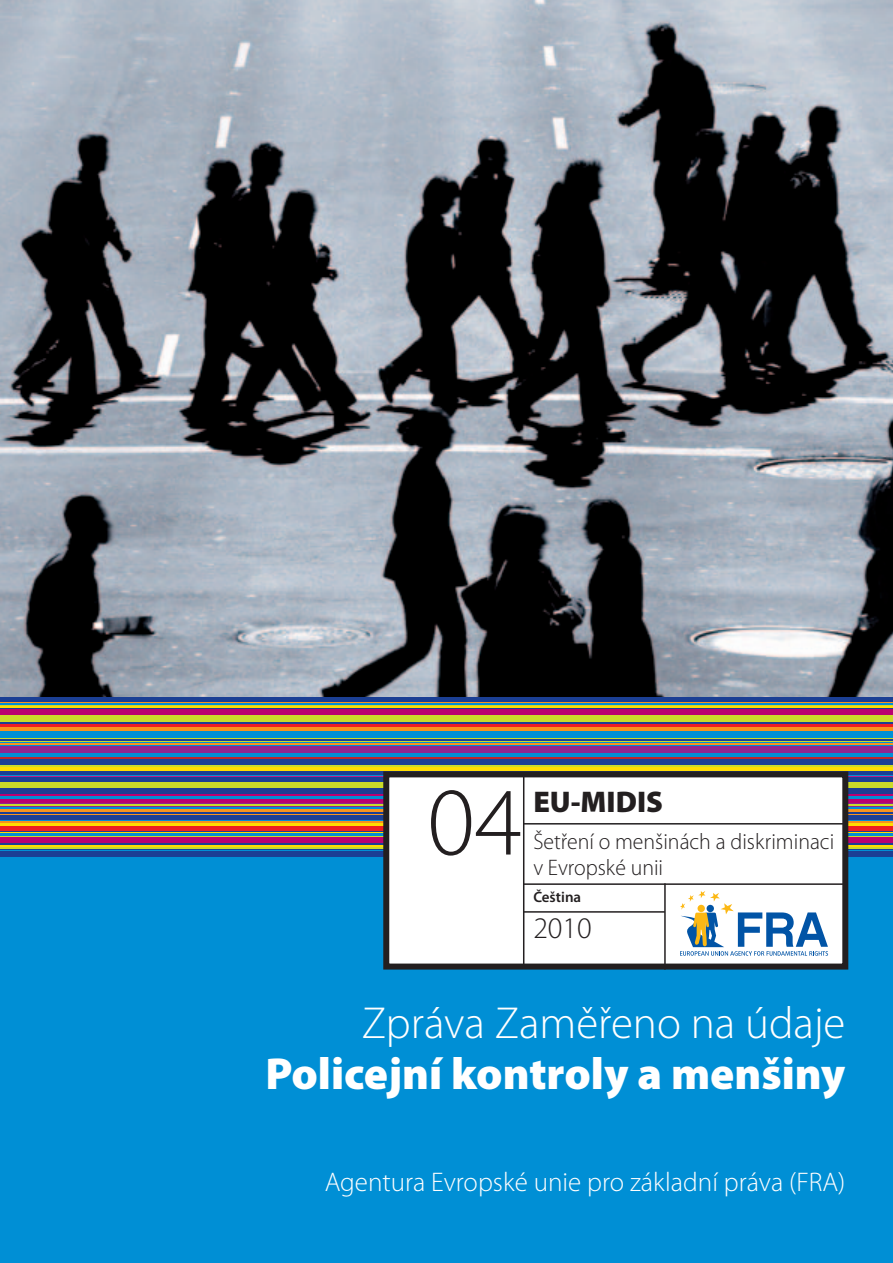
<style>
.page{position:relative;width:893px;height:1263px;background:#008fd5}
.page>*{position:absolute;margin:0;border:0;box-sizing:border-box;transform-origin:0 0}
.t1{font:300 97.5px "Myriad Pro";color:#231f20}
.t2{font:900 45px "Myriad Pro";color:#fff}
.t3{font:300 45px "Myriad Pro";color:#fff}
.t4{font:900 30px "Myriad Pro";color:#231f20}
.t5{font:300 30px "Myriad Pro";color:#231f20}
.t6{font:300 27px "Myriad Pro";color:#fff}
.t7{font:300 22.5px "Myriad Pro";color:#231f20}
.t8{font:600 15px "Myriad Pro";color:#231f20}
</style>
<div class="page">
<img style="left:0;top:0;width:893px;height:697px">
<svg style="left:0;top:711px;width:893px;height:140px"></svg>
<hr style="left:0;top:767px;width:893px;height:4px;background:#ffdc01">
<hr style="left:0;top:849px;width:893px;height:1px;background:#1b3f94">
<hr style="left:0;top:845px;width:893px;height:2px;background:#ffdc01">
<hr style="left:0;top:831px;width:893px;height:2px;background:#ffdc01">
<hr style="left:0;top:842px;width:893px;height:2px;background:#ba0170">
<svg style="left:0;top:835px;width:893px;height:2px"></svg>
<hr style="left:0;top:823px;width:893px;height:3px;background:#ffdc01">
<hr style="left:0;top:811px;width:893px;height:3px;background:#f7931d">
<div style="left:0;top:815px;width:893px;height:7px;background:#008fd5"></div>
<hr style="left:0;top:812px;width:893px;height:2px;background:#1b3f94">
<hr style="left:0;top:809px;width:893px;height:2px;background:#f7931d">
<div style="left:0;top:801px;width:893px;height:7px;background:#90268f"></div>
<hr style="left:0;top:794px;width:893px;height:3px;background:#ba0170">
<hr style="left:0;top:790px;width:893px;height:3px;background:#1b3f94">
<hr style="left:0;top:787px;width:893px;height:2px;background:#cadb2a">
<hr style="left:0;top:779px;width:893px;height:3px;background:#1b3f94">
<hr style="left:0;top:776px;width:893px;height:2px;background:#bc1b8d">
<hr style="left:0;top:773px;width:893px;height:2px;background:#1b3f94">
<hr style="left:0;top:763px;width:893px;height:2px;background:#1b3f94">
<hr style="left:0;top:757px;width:893px;height:3px;background:#1b3f94">
<hr style="left:0;top:751px;width:893px;height:3px;background:#c0262d">
<hr style="left:0;top:745px;width:893px;height:1px;background:#008fd5">
<hr style="left:0;top:730px;width:893px;height:2px;background:#f7931d">
<hr style="left:0;top:723px;width:893px;height:4px;background:#ee1d23">
<hr style="left:0;top:712px;width:893px;height:4px;background:#ba0170">
<hr style="left:0;top:708px;width:893px;height:2px;background:#1b3f94">
<hr style="left:0;top:704px;width:893px;height:2px;background:#cadb2a">
<div style="left:0;top:697px;width:893px;height:5px;background:#1b3f94"></div>
<hr style="left:0;top:702px;width:893px;height:1px;background:#f7931d">
<div style="left:0;top:782px;width:893px;height:5px;background:#cadb2a"></div>
<svg style="left:0;top:738px;width:893px;height:4px;background:#8fa74d"></svg>
<hr style="left:0;top:703px;width:893px;height:2px;background:#008fd5">
<hr style="left:0;top:706px;width:893px;height:2px;background:#ffdc01">
<hr style="left:0;top:710px;width:893px;height:1px;background:#ba0170">
<div style="left:0;top:715px;width:893px;height:6px;background:#cadb2a"></div>
<hr style="left:0;top:722px;width:893px;height:2px;background:#1b3f94">
<hr style="left:0;top:727px;width:893px;height:3px;background:#f7931d">
<div style="left:0;top:732px;width:893px;height:6px;background:#008fd5"></div>
<hr style="left:0;top:740px;width:893px;height:1px;background:#1b3f94">
<hr style="left:0;top:743px;width:893px;height:1px;background:#f7931d">
<div style="left:0;top:746px;width:893px;height:6px;background:#90268f"></div>
<hr style="left:0;top:757px;width:893px;height:1px;background:#c0262d">
<hr style="left:0;top:760px;width:893px;height:3px;background:#1b3f94">
<hr style="left:0;top:765px;width:893px;height:1px;background:#cadb2a">
<hr style="left:0;top:771px;width:893px;height:3px;background:#1b3f94">
<hr style="left:0;top:778px;width:893px;height:1px;background:#1b3f94">
<hr style="left:0;top:788px;width:893px;height:2px;background:#1b3f94">
<hr style="left:0;top:796px;width:893px;height:3px;background:#008fd5">
<hr style="left:0;top:754px;width:893px;height:3px;background:#008fd5">
<hr style="left:0;top:799px;width:893px;height:4px;background:#ba0170">
<hr style="left:0;top:804px;width:893px;height:2px;background:#cadb2a">
<hr style="left:0;top:807px;width:893px;height:2px;background:#008fd5">
<div style="left:0;top:815px;width:893px;height:5px;background:#1b3f94"></div>
<hr style="left:0;top:821px;width:893px;height:2px;background:#f7931d">
<div style="left:0;top:826px;width:893px;height:5px;background:#ee1d23"></div>
<hr style="left:0;top:833px;width:893px;height:2px;background:#008fd5">
<div style="left:0;top:837px;width:893px;height:5px;background:#ba0170"></div>
<hr style="left:0;top:843px;width:893px;height:2px;background:#1b3f94">
<hr style="left:0;top:847px;width:893px;height:2px;background:#cadb2a">
<div style="left:0;top:851px;width:893px;height:6px;background:#1b3f94"></div>
<div style="left:386px;top:774px;width:459px;height:192px;background:#fff"></div>
<div style="left:383px;top:771px;width:465px;height:198px;border:6px solid #231f20"></div>
<hr style="left:524px;top:883px;width:320px;height:2px;background:#231f20">
<hr style="left:524px;top:823px;width:320px;height:1px;background:#231f20">
<hr style="left:524px;top:911px;width:141px;height:2px;background:#231f20">
<hr style="left:523px;top:776px;width:1px;height:190px;background:#231f20">
<hr style="left:664px;top:883px;width:2px;height:86px;background:#231f20">
<svg style="left:680px;top:891px;width:148px;height:65px"></svg>
<p class="t1" style="left:427px;top:768px;width:97px">04</p>
<p class="t4" style="left:533px;top:785px;width:131px">EU‑MIDIS</p>
<p class="t7" style="left:533px;top:830px;width:302px">Šetření o menšinách a diskriminaci</p>
<p class="t7" style="left:533px;top:855px;width:131px">v Evropské unii</p>
<p class="t8" style="left:533px;top:887px;width:49px">Čeština</p>
<p class="t5" style="left:533px;top:911px;width:60px">2010</p>
<p class="t3" style="left:362px;top:998px;width:485px">Zpráva Zaměřeno na údaje</p>
<p class="t2" style="left:265px;top:1048px;width:581px">Policejní kontroly a menšiny</p>
<p class="t6" style="left:325px;top:1167px;width:522px">Agentura Evropské unie pro základní práva (FRA)</p>
</div>
